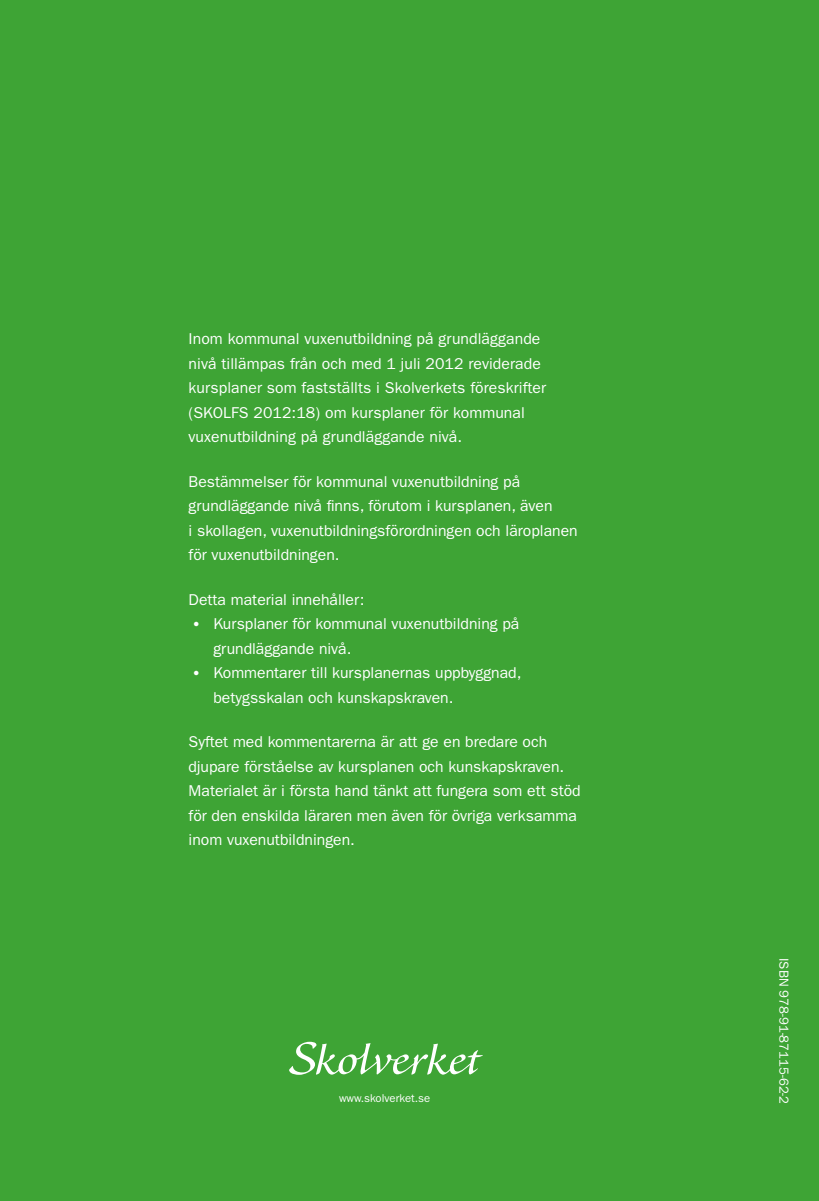
<style>
.page{position:relative;width:819px;height:1201px;background:#fff}
.page>*{position:absolute;margin:0;border:0;box-sizing:border-box;transform-origin:0 0}
.t1{font:15.75px/24.5px "Franklin Gothic LT";color:#fff}
.t2{font:13.12px "Franklin Gothic LT";color:#fff}
.t3{font:11.38px "Franklin Gothic LT";color:#fff}
.s1{font-size:26.25px}
</style>
<div class="page">
<div style="left:0;top:0;width:819px;height:1200px;background:#3ea435"></div>
<svg style="left:289px;top:1041px;width:194px;height:33px"></svg>
<p class="t1" style="left:189px;top:327px;width:359px">Inom kommunal vuxenutbildning på grundläggande nivå tillämpas från och med 1 juli 2012 reviderade kursplaner som fastställts i Skolverkets föreskrifter (SKOLFS 2012:18) om kursplaner för kommunal vuxenutbildning på grundläggande nivå.</p>
<p class="t1" style="left:189px;top:469px;width:390px">Bestämmelser för kommunal vuxenutbildning på grundläggande nivå finns, förutom i kursplanen, även<br>i skollagen, vuxenutbildningsförordningen och läroplanen för vuxenutbildningen.</p>
<p class="t1" style="left:189px;top:587px;width:177px">Detta material innehåller:</p>
<p class="t1" style="left:213px;top:611px;width:307px;text-indent:-25px"><span class="s1">•</span> Kursplaner för kommunal vuxenutbildning på grundläggande nivå.</p>
<p class="t1" style="left:213px;top:660px;width:309px;text-indent:-25px"><span class="s1">•</span> Kommentarer till kursplanernas uppbyggnad, betygsskalan och kunskapskraven.</p>
<p class="t1" style="left:189px;top:729px;width:393px">Syftet med kommentarerna är att ge en bredare och djupare förståelse av kursplanen och kunskapskraven.<br>Materialet är i första hand tänkt att fungera som ett stöd för den enskilda läraren men även för övriga verksamma inom vuxenutbildningen.</p>
<p class="t3" style="left:339px;top:1091px;width:93px">www.skolverket.se</p>
<p class="t2" style="left:791px;top:958px;width:148px;rotate:90deg">ISBN 978-91-87115-62-2</p>
</div>
